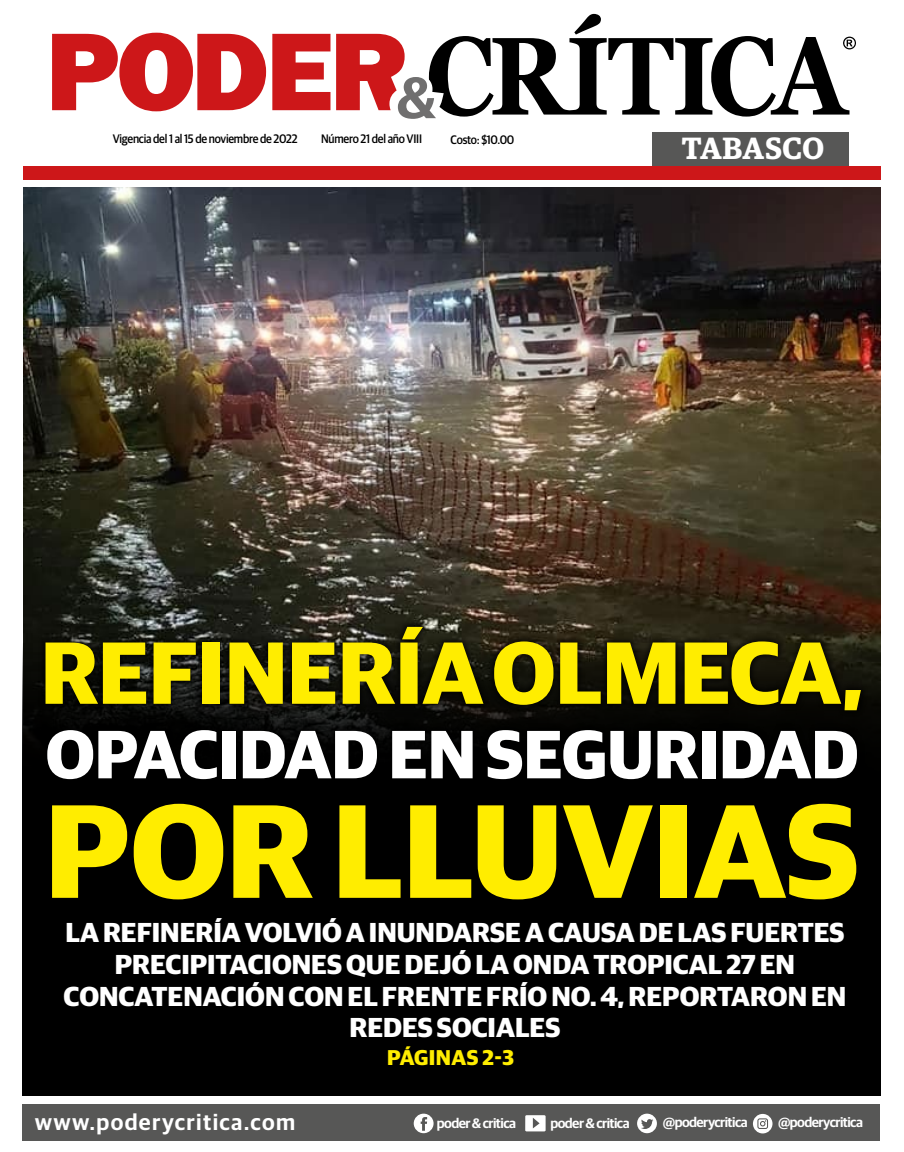
<style>
.page{position:relative;width:904px;height:1152px;background:#fff}
.page>*{position:absolute;margin:0;border:0;box-sizing:border-box;transform-origin:0 0}
.t1{font:700 133.38px "Guardian Sans";color:#ffed00}
.t2{font:700 88.38px "Guardian Sans";color:#ffed00}
.t3{font:700 68.38px "Guardian Sans";color:#fff}
.t4{font:600 30.75px "Guardian Egyp";letter-spacing:.015em;color:#fff}
.t5{font:700 27.5px/31.6px "Guardian Sans";color:#fff;text-align:center}
.t6{font:600 22.5px "Guardian Sans";letter-spacing:.06em;color:#fff}
.t7{font:700 21.5px "Guardian Sans";letter-spacing:.02em;color:#ffed00}
.t8{font:600 13.75px "Guardian Sans";letter-spacing:-.04em;color:#fff}
.t9{font:500 12.38px "Guardian Sans";letter-spacing:-.02em;color:#000;scale:.91 1}
</style>
<div class="page">
<img style="left:24px;top:188px;width:856px;height:455px">
<svg style="left:436px;top:14px;width:413px;height:103px"></svg>
<svg style="left:52px;top:33px;width:384px;height:86px"></svg>
<svg style="left:843px;top:37px;width:13px;height:12px"></svg>
<div style="left:22px;top:643px;width:858px;height:452px;background:#000"></div>
<div style="left:652px;top:132px;width:197px;height:34px;background:#575756"></div>
<div style="left:23px;top:166px;width:857px;height:13px;background:#cd1719"></div>
<div style="left:23px;top:1104px;width:857px;height:36px;background:#575756"></div>
<svg style="left:525px;top:1115px;width:20px;height:16px"></svg>
<svg style="left:753px;top:1113px;width:19px;height:20px"></svg>
<svg style="left:637px;top:1113px;width:20px;height:20px"></svg>
<svg style="left:414px;top:1113px;width:19px;height:20px"></svg>
<div style="left:39px;top:620px;width:829px;height:286px;background:#000;opacity:.75"></div>
<p class="t9" style="left:113px;top:130px;width:205px">Vigencia del 1 al 15 de noviembre de 2022</p>
<p class="t9" style="left:321px;top:130px;width:112px">Número 21 del año VIII</p>
<p class="t9" style="left:450px;top:131px;width:72px">Costo: $10.00</p>
<p class="t4" style="left:681px;top:126px;width:144px">TABASCO</p>
<h2 class="t2" style="left:41px;top:607px;width:824px">REFINERÍA OLMECA,</h2>
<h3 class="t3" style="left:46px;top:703px;width:814px">OPACIDAD EN SEGURIDAD</h3>
<h1 class="t1" style="left:45px;top:751px;width:815px">POR LLUVIAS</h1>
<p class="t5" style="left:64px;top:914px;width:784px">LA REFINERÍA VOLVIÓ A INUNDARSE A CAUSA DE LAS FUERTES PRECIPITACIONES QUE DEJÓ LA ONDA TROPICAL 27 EN CONCATENACIÓN CON EL FRENTE FRÍO NO. 4, REPORTARON EN REDES SOCIALES</p>
<p class="t6" style="left:35px;top:1106px;width:262px">www.poderycritica.com</p>
<p class="t7" style="left:387px;top:1041px;width:129px">PÁGINAS 2-3</p>
<p class="t8" style="left:437px;top:1113px;width:81px">poder &amp; critica</p>
<p class="t8" style="left:550px;top:1113px;width:81px">poder &amp; critica</p>
<p class="t8" style="left:662px;top:1112px;width:86px">@poderycritica</p>
<p class="t8" style="left:778px;top:1112px;width:86px">@poderycritica</p>
</div>
